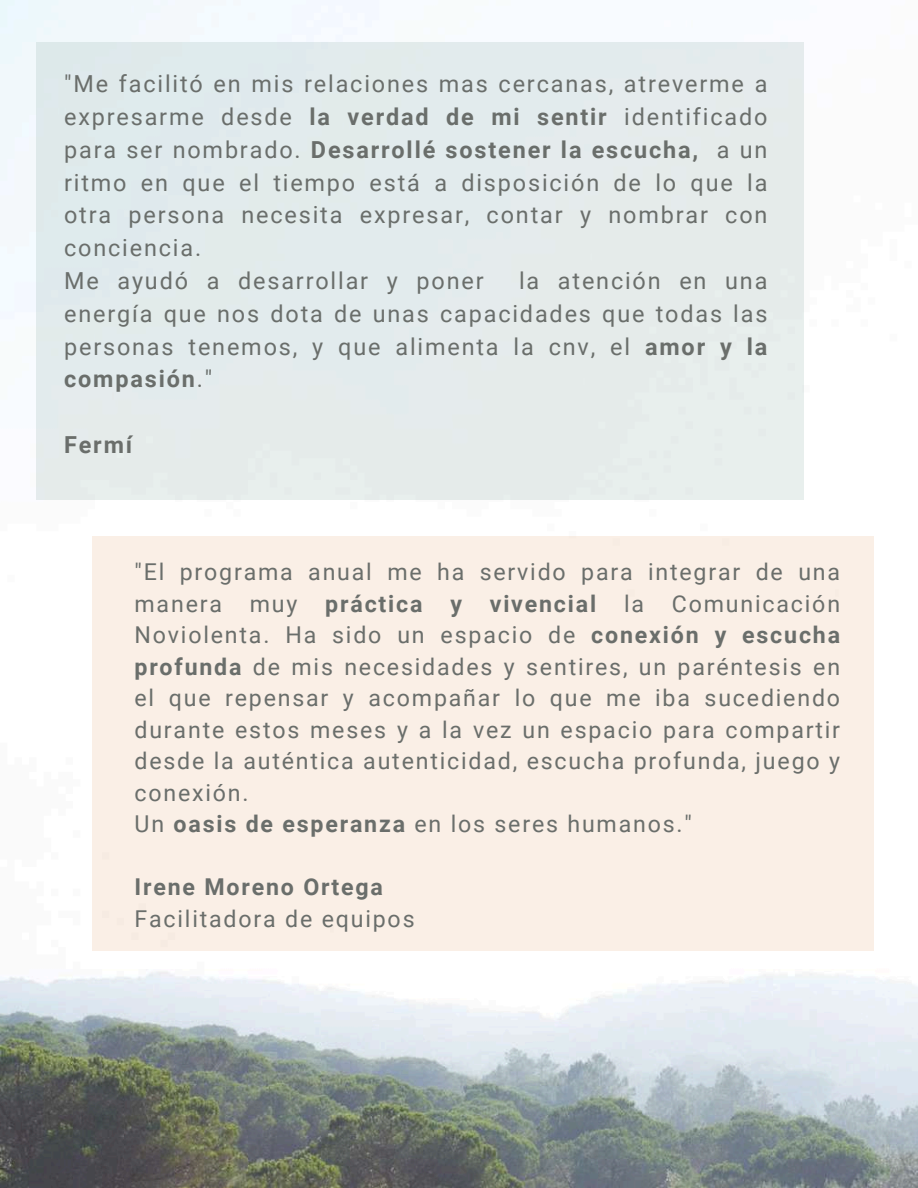
<style>
.page{position:relative;width:918px;height:1188px;background:#fff}
.page>*{position:absolute;margin:0;border:0;box-sizing:border-box;transform-origin:0 0}
.t1{font:23.4px/32.8px "Roboto";letter-spacing:.08em;color:#6a6e6b}
.t2{font:700 23.4px "Roboto";letter-spacing:.08em;color:#6a6e6b}
.t3{font:23.25px/31.5px "Roboto";letter-spacing:.08em;color:#6a6e6b}
.t4{font:700 23.25px "Roboto";letter-spacing:.08em;color:#6a6e6b}
.s1{font-weight:700}
</style>
<div class="page">
<img style="left:0;top:971px;width:918px;height:217px">
<div style="left:37px;top:43px;width:767px;height:457px;background:#e5ebed"></div>
<div style="left:92px;top:537px;width:782px;height:414px;background:#faefe6"></div>
<p class="t1" style="left:64px;top:68px;width:705px">"Me facilitó en mis relaciones mas cercanas, atreverme a expresarme desde <span class="s1">la verdad de mi sentir</span> identificado para ser nombrado. <span class="s1">Desarrollé sostener la escucha,</span> a un ritmo en que el tiempo está a disposición de lo que la otra persona necesita expresar, contar y nombrar con conciencia.<br>Me ayudó a desarrollar y poner</p>
<p class="t1" style="left:64px;top:265px;width:705px;text-align:justify;text-indent:455px">la atención en una energía que nos dota de unas capacidades que todas las personas tenemos, y que alimenta la cnv, el <span class="s1">amor y la compasión</span>."</p>
<p class="t2" style="left:64px;top:431px;width:70px">Fermí</p>
<p class="t3" style="left:135px;top:557px;width:707px">"El programa anual me ha servido para integrar de una manera muy <span class="s1">práctica y vivencial</span> la Comunicación Noviolenta. Ha sido un espacio de <span class="s1">conexión y escucha profunda</span> de mis necesidades y sentires, un paréntesis en el que repensar y acompañar lo que me iba sucediendo durante estos meses y a la vez un espacio para compartir desde la auténtica autenticidad, escucha profunda, juego y conexión.<br>Un <span class="s1">oasis de esperanza</span> en los seres humanos."</p>
<p class="t4" style="left:135px;top:874px;width:250px">Irene Moreno Ortega</p>
<p class="t3" style="left:135px;top:903px;width:282px">Facilitadora de equipos</p>
</div>
